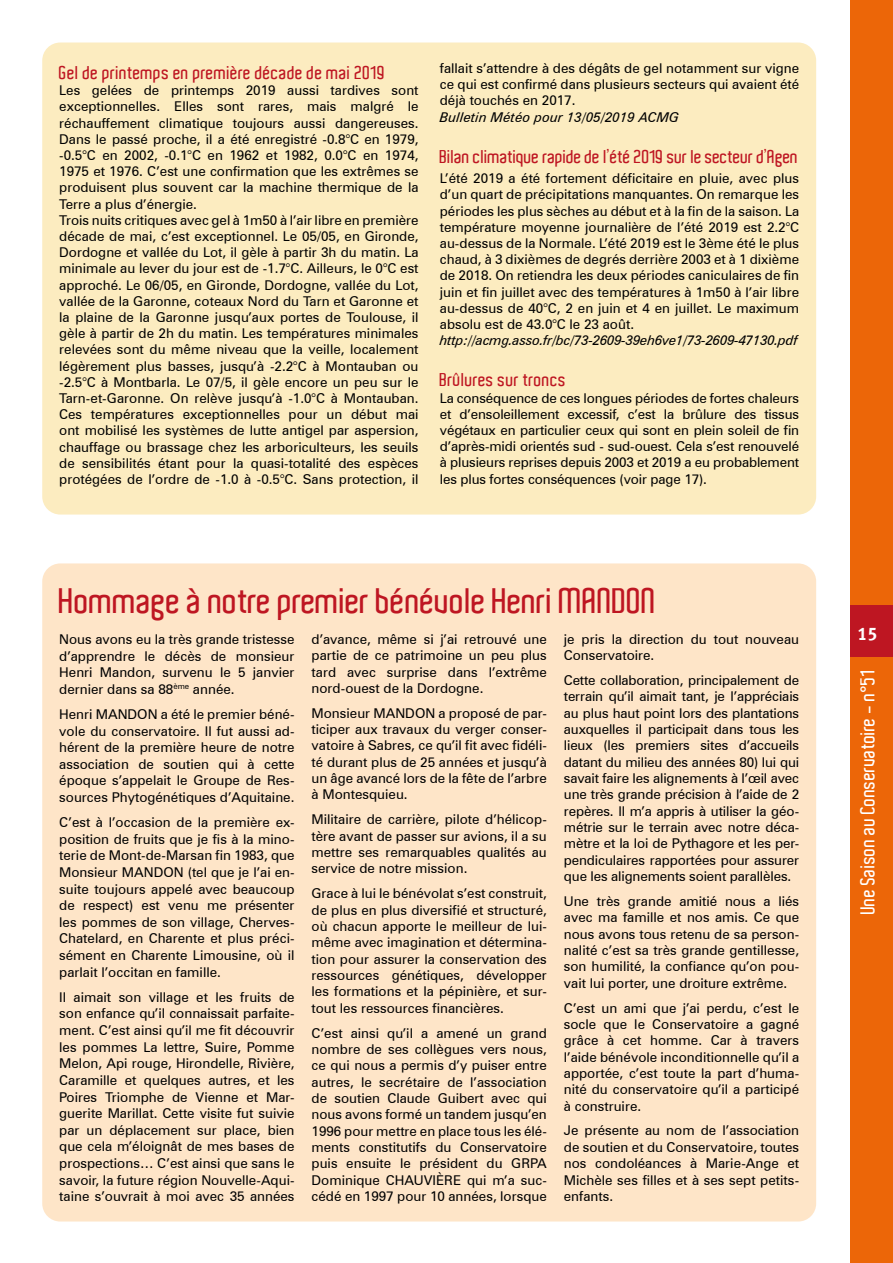
<style>
.page{position:relative;width:893px;height:1263px;background:#fff}
.page>*{position:absolute;margin:0;border:0;box-sizing:border-box;transform-origin:0 0}
.t1{font:600 34.5px "Aldo";letter-spacing:-.01em;color:#be1622}
.t2{font:600 19.5px "Aldo";color:#fff}
.t3{font:600 18px "Aldo";letter-spacing:.01em;color:#be1622}
.t4{font:600 18px "Aldo";letter-spacing:-.01em;color:#be1622}
.t5{font:18px "Meta Bold CELF Roman";color:#fff}
.t6{font:13.5px/16.4px "Zurich BT";color:#000;text-align:justify}
.t7{font:italic 13.5px "Zurich BT";letter-spacing:-.02em;color:#000}
.t8{font:italic 13.5px "Zurich BT";color:#000}
</style>
<div class="page">
<div style="left:850px;top:0;width:43px;height:1263px;background:#ec6608"></div>
<div style="left:850px;top:606px;width:43px;height:51px;background:#be1622"></div>
<div style="left:42px;top:563px;width:774px;height:658px;background:#fee5c8;border-radius:18px"></div>
<div style="left:42px;top:43px;width:774px;height:471px;background:#fcecc0;border-radius:18px"></div>
<h3 class="t3" style="left:59px;top:63px;width:328px">Gel de printemps en première décade de mai 2019</h3>
<p class="t6" style="left:59px;top:82px;width:361px;text-align:left">Les gelées de printemps 2019 aussi tardives sont exceptionnelles. Elles sont rares, mais malgré le réchauffement climatique toujours aussi dangereuses.<br>Dans le passé proche, il a été enregistré -0.8°C en 1979, -0.5°C en 2002, -0.1°C en 1962 et 1982, 0.0°C en 1974, 1975 et 1976. C’est une confirmation que les extrêmes se produisent plus souvent car la machine thermique de la Terre a plus d’énergie.<br>Trois nuits critiques avec gel à 1m50 à l’air libre en première décade de mai, c’est exceptionnel. Le 05/05, en Gironde, Dordogne et vallée du Lot, il gèle à partir 3h du matin. La minimale au lever du jour est de -1.7°C. Ailleurs, le 0°C est approché. Le 06/05, en Gironde, Dordogne, vallée du Lot, vallée de la Garonne, coteaux Nord du Tarn et Garonne et la plaine de la Garonne jusqu’aux portes de Toulouse, il gèle à partir de 2h du matin. Les températures minimales relevées sont du même niveau que la veille, localement légèrement plus basses, jusqu’à -2.2°C à Montauban ou -2.5°C à Montbarla. Le 07/5, il gèle encore un peu sur le Tarn-et-Garonne. On relève jusqu’à -1.0°C à Montauban.<br>Ces températures exceptionnelles pour un début mai ont mobilisé les systèmes de lutte antigel par aspersion, chauffage ou brassage chez les arboriculteurs, les seuils de sensibilités étant pour la quasi-totalité des espèces protégées de l’ordre de -1.0 à -0.5°C. Sans protection, il</p>
<p class="t6" style="left:440px;top:60px;width:361px">fallait s’attendre à des dégâts de gel notamment sur vigne ce qui est confirmé dans plusieurs secteurs qui avaient été déjà touchés en 2017.</p>
<p class="t8" style="left:440px;top:109px;width:241px">Bulletin Météo pour 13/05/2019 ACMG</p>
<h3 class="t4" style="left:440px;top:146px;width:360px">Bilan climatique rapide de l’été 2019 sur le secteur d’Agen</h3>
<p class="t6" style="left:440px;top:170px;width:361px">L’été 2019 a été fortement déficitaire en pluie, avec plus d’un quart de précipitations manquantes. On remarque les périodes les plus sèches au début et à la fin de la saison. La température moyenne journalière de l’été 2019 est 2.2°C au-dessus de la Normale. L’été 2019 est le 3ème été le plus chaud, à 3 dixièmes de degrés derrière 2003 et à 1 dixième de 2018. On retiendra les deux périodes caniculaires de fin juin et fin juillet avec des températures à 1m50 à l’air libre au-dessus de 40°C, 2 en juin et 4 en juillet. Le maximum absolu est de 43.0°C le 23 août.</p>
<p class="t7" style="left:440px;top:332px;width:360px">http://acmg.asso.fr/bc/73-2609-39eh6ve1/73-2609-47130.pdf</p>
<h3 class="t3" style="left:440px;top:370px;width:128px">Brûlures sur troncs</h3>
<p class="t6" style="left:440px;top:390px;width:361px">La conséquence de ces longues périodes de fortes chaleurs et d’ensoleillement excessif, c’est la brûlure des tissus végétaux en particulier ceux qui sont en plein soleil de fin d’après-midi orientés sud - sud-ouest. Cela s’est renouvelé à plusieurs reprises depuis 2003 et 2019 a eu probablement les plus fortes conséquences (voir page 17).</p>
<h1 class="t1" style="left:59px;top:582px;width:599px">Hommage à notre premier bénévole Henri MANDON</h1>
<p class="t6" style="left:59px;top:631px;width:237px">Nous avons eu la très grande tristesse d’apprendre le décès de monsieur Henri Mandon, survenu le 5 janvier dernier dans sa 88<sup>ème</sup> année.</p>
<p class="t6" style="left:59px;top:706px;width:237px">Henri MANDON a été le premier béné&shy;vole du conservatoire. Il fut aussi ad&shy;hérent de la première heure de notre association de soutien qui à cette époque s’appelait le Groupe de Res&shy;sources Phytogénétiques d’Aquitaine.</p>
<p class="t6" style="left:59px;top:814px;width:237px">C’est à l’occasion de la première ex&shy;position de fruits que je fis à la mino&shy;terie de Mont-de-Marsan fin 1983, que Monsieur MANDON (tel que je l’ai en&shy;suite toujours appelé avec beaucoup de respect) est venu me présenter les pommes de son village, Cherves-Chatelard, en Charente et plus préci&shy;sément en Charente Limousine, où il parlait l’occitan en famille.</p>
<p class="t6" style="left:59px;top:988px;width:237px">Il aimait son village et les fruits de son enfance qu’il connaissait parfaite&shy;ment. C’est ainsi qu’il me fit découvrir les pommes La lettre, Suire, Pomme Melon, Api rouge, Hirondelle, Rivière, Caramille et quelques autres, et les Poires Triomphe de Vienne et Mar&shy;guerite Marillat. Cette visite fut suivie par un déplacement sur place, bien que cela m’éloignât de mes bases de prospections… C’est ainsi que sans le savoir, la future région Nouvelle-Aqui&shy;taine s’ouvrait à moi avec 35 années</p>
<p class="t6" style="left:312px;top:631px;width:237px">d’avance, même si j’ai retrouvé une partie de ce patrimoine un peu plus tard avec surprise dans l’extrême nord-ouest de la Dordogne.</p>
<p class="t6" style="left:312px;top:705px;width:237px">Monsieur MANDON a proposé de par&shy;ticiper aux travaux du verger conser&shy;vatoire à Sabres, ce qu’il fit avec fidéli&shy;té durant plus de 25 années et jusqu’à un âge avancé lors de la fête de l’arbre à Montesquieu.</p>
<p class="t6" style="left:312px;top:811px;width:237px">Militaire de carrière, pilote d’hélicop&shy;tère avant de passer sur avions, il a su mettre ses remarquables qualités au service de notre mission.</p>
<p class="t6" style="left:312px;top:885px;width:237px">Grace à lui le bénévolat s’est construit, de plus en plus diversifié et structuré, où chacun apporte le meilleur de lui&shy;même avec imagination et détermina&shy;tion pour assurer la conservation des ressources génétiques, développer les formations et la pépinière, et sur&shy;tout les ressources financières.</p>
<p class="t6" style="left:312px;top:1024px;width:237px">C’est ainsi qu’il a amené un grand nombre de ses collègues vers nous, ce qui nous a permis d’y puiser entre autres, le secrétaire de l’association de soutien Claude Guibert avec qui nous avons formé un tandem jusqu’en 1996 pour mettre en place tous les élé&shy;ments constitutifs du Conservatoire puis ensuite le président du GRPA Dominique CHAUVIÈRE qui m’a suc&shy;cédé en 1997 pour 10 années, lorsque</p>
<p class="t6" style="left:564px;top:630px;width:237px">je pris la direction du tout nouveau<br>Conservatoire.</p>
<p class="t6" style="left:564px;top:672px;width:237px">Cette collaboration, principalement de terrain qu’il aimait tant, je l’appréciais au plus haut point lors des plantations auxquelles il participait dans tous les lieux (les premiers sites d’accueils datant du milieu des années 80) lui qui savait faire les alignements à l’œil avec une très grande précision à l’aide de 2 repères. Il m’a appris à utiliser la géo&shy;métrie sur le terrain avec notre déca&shy;mètre et la loi de Pythagore et les per&shy;pendiculaires rapportées pour assurer que les alignements soient parallèles.</p>
<p class="t6" style="left:564px;top:893px;width:237px">Une très grande amitié nous a liés avec ma famille et nos amis. Ce que nous avons tous retenu de sa person&shy;nalité c’est sa très grande gentillesse, son humilité, la confiance qu’on pou&shy;vait lui porter, une droiture extrême.</p>
<p class="t6" style="left:564px;top:999px;width:237px">C’est un ami que j’ai perdu, c’est le socle que le Conservatoire a gagné grâce à cet homme. Car à travers l’aide bénévole inconditionnelle qu’il a apportée, c’est toute la part d’huma&shy;nité du conservatoire qu’il a participé à construire.</p>
<p class="t6" style="left:564px;top:1122px;width:237px">Je présente au nom de l’association de soutien et du Conservatoire, toutes nos condoléances à Marie-Ange et Michèle ses filles et à ses sept petits&shy;enfants.</p>
<h3 class="t5" style="left:857px;top:623px;width:22px">15</h3>
<h2 class="t2" style="left:857px;top:914px;width:246px;rotate:-90deg">Une Saison au Conservatoire - n°51</h2>
</div>
